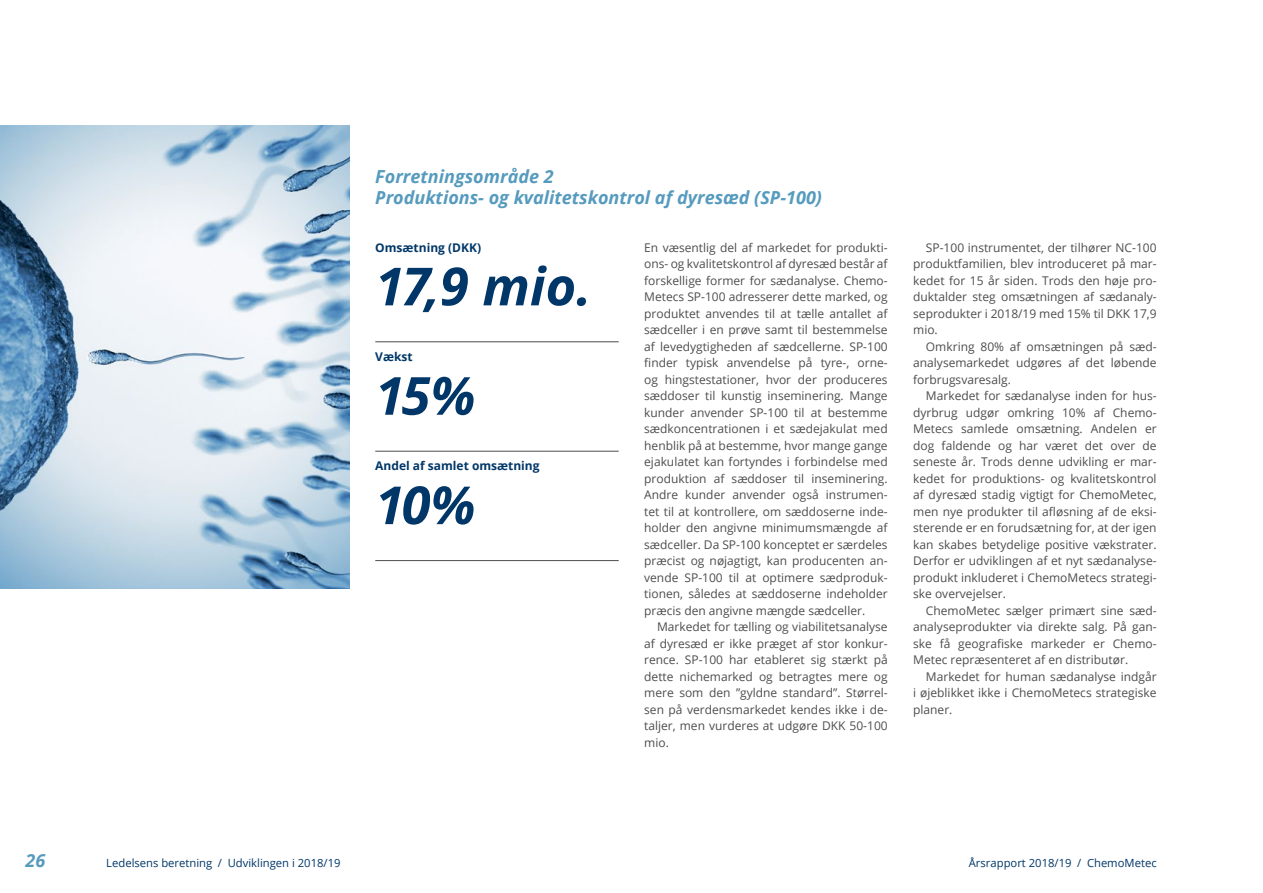
<style>
.page{position:relative;width:1263px;height:893px;background:#fff}
.page>*{position:absolute;margin:0;border:0;box-sizing:border-box;transform-origin:0 0}
.t1{font:italic 700 52.5px "Open Sans";letter-spacing:-.05em;color:#003768}
.t2{font:italic 700 18px/21px "Open Sans";color:#569bbe}
.t3{font:12px/16.5px "Open Sans";color:#4d4d4f;text-align:justify}
.t4{font:700 12px "Open Sans";color:#003768}
.t5{font:11.25px "Open Sans";color:#003768}
</style>
<div class="page">
<img style="left:0;top:125px;width:350px;height:464px">
<hr style="left:375px;top:342px;width:244px;height:1px;background:#4d4d4f">
<hr style="left:375px;top:451px;width:244px;height:1px;background:#4d4d4f">
<hr style="left:375px;top:560px;width:244px;height:1px;background:#4d4d4f">
<h2 class="t2" style="left:375px;top:165px;width:448px">Forretningsområde 2<br>Produktions- og kvalitetskontrol af dyresæd (SP-100)</h2>
<p class="t4" style="left:375px;top:239px;width:107px">Omsætning (DKK)</p>
<h1 class="t1" style="left:375px;top:249px;width:217px">17,9 mio.</h1>
<p class="t4" style="left:375px;top:348px;width:39px">Vækst</p>
<h1 class="t1" style="left:375px;top:359px;width:102px">15%</h1>
<p class="t3" style="left:644px;top:239px;width:245px">En væsentlig del af markedet for produkti&shy;ons- og kvalitetskontrol af dyresæd består af forskellige former for sædanalyse. Chemo-Metecs SP-100 adresserer dette marked, og produktet anvendes til at tælle antallet af sædceller i en prøve samt til bestemmelse af levedygtigheden af sædcellerne. SP-100 finder typisk anvendelse på tyre-, orne&shy;og hingstestationer, hvor der produceres sæddoser til kunstig inseminering. Mange kunder anvender SP-100 til at bestemme sædkoncentrationen i et sædejakulat med henblik på at bestemme, hvor mange gange ejakulatet kan fortyndes i forbindelse med produktion af sæddoser til inseminering.<br>Andre kunder anvender også instrumen&shy;tet til at kontrollere, om sæddoserne inde&shy;holder den angivne minimumsmængde af sædceller. Da SP-100 konceptet er særdeles præcist og nøjagtigt, kan producenten an&shy;vende SP-100 til at optimere sædproduk&shy;tionen, således at sæddoserne indeholder præcis den angivne mængde sædceller.</p>
<p class="t3" style="left:644px;top:618px;width:245px;text-indent:13px">Markedet for tælling og viabilitetsanalyse af dyresæd er ikke præget af stor konkur&shy;rence. SP-100 har etableret sig stærkt på dette nichemarked og betragtes mere og mere som den ”gyldne standard”. Størrel&shy;sen på verdensmarkedet kendes ikke i de&shy;taljer, men vurderes at udgøre DKK 50-100 mio.</p>
<p class="t4" style="left:375px;top:458px;width:166px">Andel af samlet omsætning</p>
<h1 class="t1" style="left:375px;top:468px;width:102px">10%</h1>
<p class="t3" style="left:913px;top:239px;width:245px;text-indent:13px">SP-100 instrumentet, der tilhører NC-100 produktfamilien, blev introduceret på mar&shy;kedet for 15 år siden. Trods den høje pro&shy;duktalder steg omsætningen af sædanaly&shy;seprodukter i 2018/19 med 15% til DKK 17,9 mio.</p>
<p class="t3" style="left:913px;top:338px;width:245px;text-indent:13px">Omkring 80% af omsætningen på sæd&shy;analysemarkedet udgøres af det løbende forbrugsvaresalg.</p>
<p class="t3" style="left:913px;top:387px;width:245px;text-indent:13px">Markedet for sædanalyse inden for hus&shy;dyrbrug udgør omkring 10% af Chemo-Metecs samlede omsætning. Andelen er dog faldende og har været det over de seneste år. Trods denne udvikling er mar&shy;kedet for produktions- og kvalitetskontrol af dyresæd stadig vigtigt for ChemoMetec, men nye produkter til afløsning af de eksi&shy;sterende er en forudsætning for, at der igen kan skabes betydelige positive vækstrater.<br>Derfor er udviklingen af et nyt sædanalyse&shy;produkt inkluderet i ChemoMetecs strategi&shy;ske overvejelser.</p>
<p class="t3" style="left:913px;top:602px;width:245px;text-indent:13px">ChemoMetec sælger primært sine sæd&shy;analyseprodukter via direkte salg. På gan&shy;ske få geografiske markeder er Chemo-Metec repræsenteret af en distributør.</p>
<p class="t3" style="left:913px;top:668px;width:245px;text-indent:13px">Markedet for human sædanalyse indgår i øjeblikket ikke i ChemoMetecs strategiske planer.</p>
<h2 class="t2" style="left:26px;top:850px;width:21px">26</h2>
<p class="t5" style="left:106px;top:856px;width:236px">Ledelsens beretning / Udviklingen i 2018/19</p>
<p class="t5" style="left:969px;top:856px;width:189px">Årsrapport 2018/19 / ChemoMetec</p>
</div>
